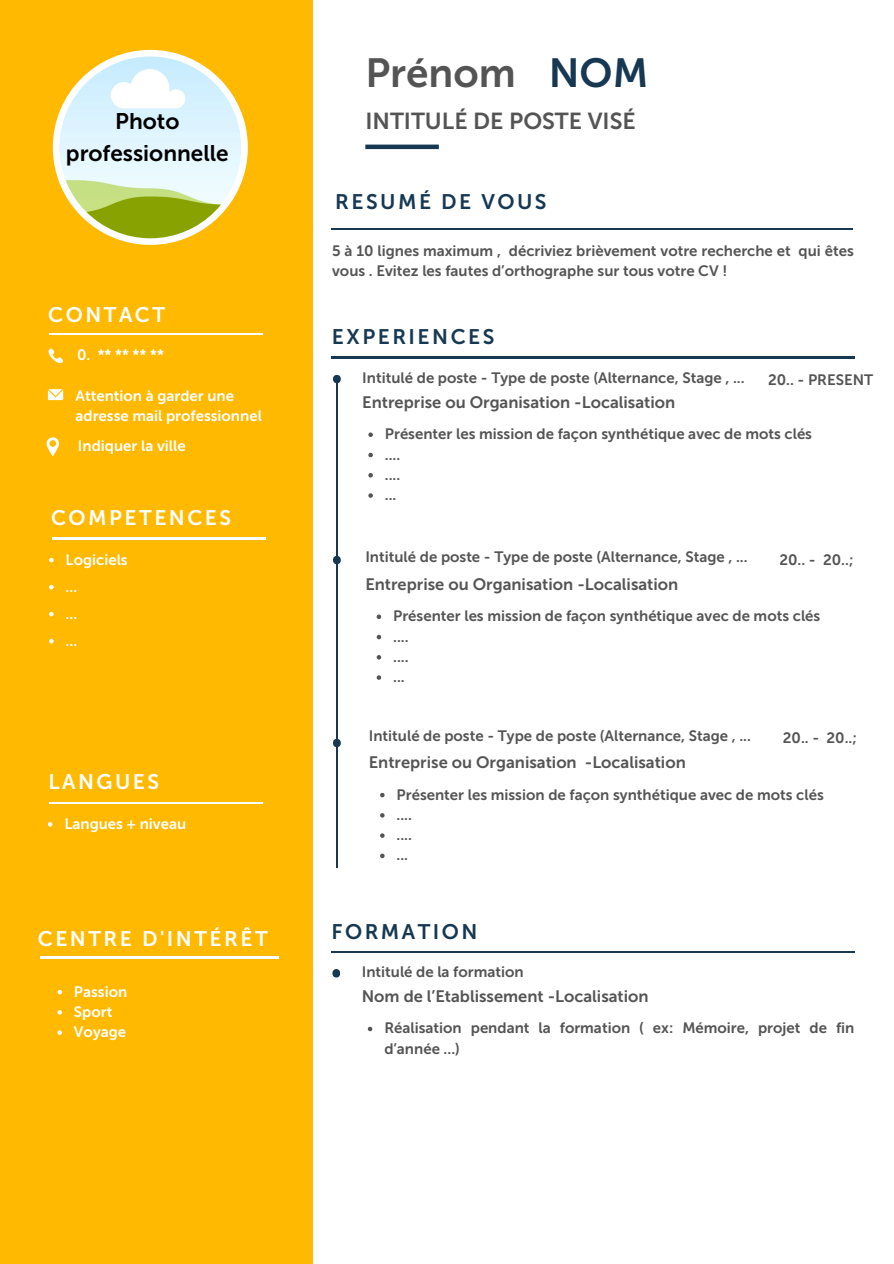
<style>
.page{position:relative;width:894px;height:1264px;background:#fff}
.page>*{position:absolute;margin:0;border:0;box-sizing:border-box;transform-origin:0 0}
.t1{font:40.5px "Museo Sans 700";color:#545454}
.t2{font:40.5px "Museo Sans 700";color:#163853}
.t3{font:23.1px "Museo Sans 700";color:#545454}
.t4{font:22.5px/31.5px "Museo Sans 700";color:#000;text-align:center}
.t5{font:21px "Museo Sans 700";letter-spacing:.12em;color:#fff}
.t6{font:21px "Museo Sans 700";letter-spacing:.12em;color:#163853}
.t7{font:16.5px "Museo Sans 700";color:#545454}
.t8{font:15px/20.2px "Museo Sans 700";color:#545454}
.t9{font:15px/20.2px "Museo Sans 700";color:#fff}
</style>
<div class="page">
<div style="left:0;top:0;width:313px;height:1263px;background:#ffb900"></div>
<hr style="left:365px;top:145px;width:73px;height:4px;background:#163853">
<div style="left:53px;top:50px;width:195px;height:195px;background:#fff;border-radius:50%"></div>
<img style="left:59px;top:56px;width:182px;height:182px;border-radius:50%">
<svg style="left:48px;top:348px;width:15px;height:16px"></svg>
<svg style="left:48px;top:389px;width:15px;height:11px"></svg>
<svg style="left:47px;top:437px;width:12px;height:19px"></svg>
<hr style="left:49px;top:333px;width:214px;height:1px;background:#fff">
<hr style="left:52px;top:538px;width:213px;height:1px;background:#fff">
<hr style="left:49px;top:802px;width:214px;height:1px;background:#fff">
<hr style="left:332px;top:357px;width:522px;height:1px;background:#163853">
<hr style="left:331px;top:228px;width:521px;height:1px;background:#163853">
<svg style="left:333px;top:375px;width:8px;height:8px"></svg>
<hr style="left:336px;top:379px;width:1px;height:488px;background:#163853">
<svg style="left:333px;top:556px;width:8px;height:8px"></svg>
<svg style="left:333px;top:738px;width:8px;height:9px"></svg>
<hr style="left:331px;top:951px;width:523px;height:1px;background:#163853">
<svg style="left:332px;top:969px;width:8px;height:8px"></svg>
<hr style="left:40px;top:956px;width:238px;height:2px;background:#fff">
<svg style="left:49px;top:558px;width:5px;height:4px"></svg>
<svg style="left:49px;top:585px;width:5px;height:4px"></svg>
<svg style="left:49px;top:612px;width:5px;height:4px"></svg>
<svg style="left:49px;top:639px;width:5px;height:4px"></svg>
<svg style="left:48px;top:822px;width:4px;height:4px"></svg>
<svg style="left:368px;top:432px;width:5px;height:5px"></svg>
<svg style="left:368px;top:453px;width:5px;height:4px"></svg>
<svg style="left:368px;top:473px;width:5px;height:4px"></svg>
<svg style="left:368px;top:493px;width:5px;height:5px"></svg>
<svg style="left:376px;top:614px;width:5px;height:5px"></svg>
<svg style="left:376px;top:634px;width:5px;height:5px"></svg>
<svg style="left:376px;top:655px;width:5px;height:4px"></svg>
<svg style="left:376px;top:675px;width:5px;height:4px"></svg>
<svg style="left:380px;top:792px;width:4px;height:5px"></svg>
<svg style="left:380px;top:813px;width:4px;height:4px"></svg>
<svg style="left:380px;top:833px;width:4px;height:4px"></svg>
<svg style="left:380px;top:853px;width:4px;height:5px"></svg>
<svg style="left:368px;top:1026px;width:4px;height:5px"></svg>
<svg style="left:57px;top:989px;width:5px;height:5px"></svg>
<svg style="left:57px;top:1010px;width:5px;height:4px"></svg>
<svg style="left:57px;top:1030px;width:5px;height:4px"></svg>
<h6 class="t4" style="left:66px;top:106px;width:164px">Photo professionnelle</h6>
<h6 class="t5" style="left:48px;top:302px;width:118px">CONTACT</h6>
<p class="t9" style="left:77px;top:345px;width:88px">0. ** ** ** **</p>
<p class="t9" style="left:75px;top:386px;width:188px">Attention à garder une adresse mail professionnel</p>
<h6 class="t9" style="left:78px;top:436px;width:109px">Indiquer la ville</h6>
<h6 class="t5" style="left:51px;top:505px;width:181px">COMPETENCES</h6>
<h3 class="t9" style="left:66px;top:549px;width:64px">Logiciels</h3>
<p class="t9" style="left:66px;top:576px;width:13px">...</p>
<p class="t9" style="left:66px;top:603px;width:13px">...</p>
<p class="t9" style="left:66px;top:630px;width:13px">...</p>
<h3 class="t5" style="left:48px;top:769px;width:112px">LANGUES</h3>
<p class="t9" style="left:64px;top:813px;width:123px">Langues + niveau</p>
<p class="t5" style="left:38px;top:926px;width:231px">CENTRE D'INTÉRÊT</p>
<p class="t9" style="left:74px;top:981px;width:55px">Passion</p>
<p class="t9" style="left:74px;top:1001px;width:40px">Sport</p>
<p class="t9" style="left:74px;top:1021px;width:54px">Voyage</p>
<h4 class="t1" style="left:365px;top:49px;width:152px">Prénom</h4>
<h3 class="t2" style="left:548px;top:49px;width:101px">NOM</h3>
<p class="t3" style="left:365px;top:107px;width:272px">INTITULÉ DE POSTE VISÉ</p>
<h3 class="t6" style="left:335px;top:189px;width:213px">RESUMÉ DE VOUS</h3>
<p class="t8" style="left:332px;top:240px;width:523px">5 à 10 lignes maximum , décriviez brièvement votre recherche et qui êtes vous . Evitez les fautes d’orthographe sur tous votre CV !</p>
<p class="t6" style="left:332px;top:324px;width:164px">EXPERIENCES</p>
<p class="t8" style="left:362px;top:367px;width:383px">Intitulé de poste - Type de poste (Alternance, Stage , ...</p>
<p class="t8" style="left:767px;top:370px;width:107px">20.. - PRESENT</p>
<h2 class="t7" style="left:362px;top:392px;width:314px">Entreprise ou Organisation -Localisation</h2>
<h3 class="t8" style="left:385px;top:424px;width:428px">Présenter les mission de façon synthétique avec de mots clés</h3>
<h3 class="t8" style="left:385px;top:444px;width:17px">....</h3>
<h6 class="t8" style="left:385px;top:464px;width:17px">....</h6>
<h3 class="t8" style="left:385px;top:485px;width:13px">...</h3>
<h5 class="t8" style="left:365px;top:547px;width:383px">Intitulé de poste - Type de poste (Alternance, Stage , ...</h5>
<p class="t7" style="left:365px;top:574px;width:314px">Entreprise ou Organisation -Localisation</p>
<h6 class="t8" style="left:393px;top:606px;width:428px">Présenter les mission de façon synthétique avec de mots clés</h6>
<p class="t8" style="left:393px;top:626px;width:17px">....</p>
<p class="t8" style="left:393px;top:646px;width:17px">....</p>
<p class="t8" style="left:393px;top:667px;width:13px">...</p>
<h1 class="t8" style="left:779px;top:549px;width:75px">20.. - 20..;</h1>
<h6 class="t8" style="left:368px;top:725px;width:383px">Intitulé de poste - Type de poste (Alternance, Stage , ...</h6>
<p class="t8" style="left:782px;top:727px;width:75px">20.. - 20..;</p>
<h6 class="t7" style="left:368px;top:752px;width:318px">Entreprise ou Organisation -Localisation</h6>
<h6 class="t8" style="left:396px;top:784px;width:428px">Présenter les mission de façon synthétique avec de mots clés</h6>
<p class="t8" style="left:396px;top:804px;width:17px">....</p>
<p class="t8" style="left:396px;top:824px;width:17px">....</p>
<p class="t8" style="left:396px;top:845px;width:13px">...</p>
<p class="t6" style="left:331px;top:918px;width:148px">FORMATION</p>
<h6 class="t8" style="left:361px;top:961px;width:163px">Intitulé de la formation</h6>
<h6 class="t7" style="left:361px;top:986px;width:288px">Nom de l’Etablissement -Localisation</h6>
<h6 class="t8" style="left:384px;top:1018px;width:471px">Réalisation pendant la formation ( ex: Mémoire, projet de fin d’année ...)</h6>
</div>
